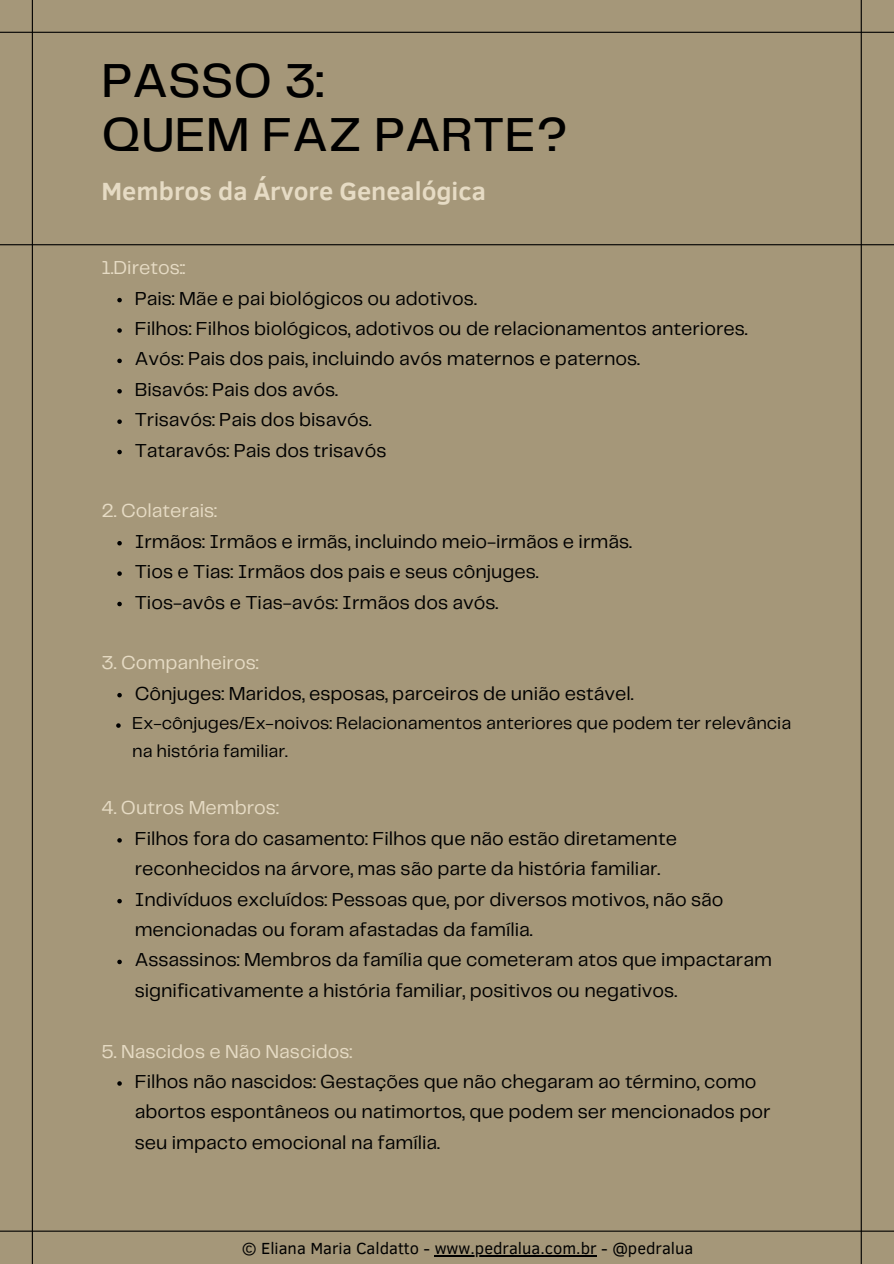
<style>
.page{position:relative;width:894px;height:1264px;background:#fff}
.page>*{position:absolute;margin:0;border:0;box-sizing:border-box;transform-origin:0 0}
.t1{font:500 49.5px/54px "Telegraf";color:#000}
.t2{font:700 25.5px "Clear Sans";color:#e6dbc4}
.t3{font:19.5px/30.3px "Telegraf";color:#000}
.t4{font:19.5px "Telegraf";color:#e6dbc4}
.t5{font:18px/28.2px "Telegraf";color:#000}
.t6{font:16.5px "Clear Sans";color:#000}
</style>
<div class="page">
<div style="left:0;top:0;width:893px;height:1263px;background:#a59779"></div>
<hr style="left:0;top:32px;width:893px;height:1px;background:#000">
<hr style="left:0;top:244px;width:893px;height:1px;background:#000">
<hr style="left:32px;top:0;width:1px;height:1263px;background:#000">
<hr style="left:860px;top:0;width:1px;height:1263px;background:#000">
<hr style="left:0;top:1230px;width:893px;height:1px;background:#000">
<svg style="left:117px;top:298px;width:5px;height:4px"></svg>
<svg style="left:117px;top:328px;width:5px;height:5px"></svg>
<svg style="left:117px;top:358px;width:5px;height:5px"></svg>
<svg style="left:117px;top:389px;width:5px;height:4px"></svg>
<svg style="left:117px;top:419px;width:5px;height:5px"></svg>
<svg style="left:117px;top:450px;width:5px;height:4px"></svg>
<svg style="left:117px;top:541px;width:5px;height:4px"></svg>
<svg style="left:117px;top:571px;width:5px;height:5px"></svg>
<svg style="left:117px;top:601px;width:5px;height:5px"></svg>
<svg style="left:117px;top:693px;width:5px;height:4px"></svg>
<svg style="left:116px;top:723px;width:5px;height:4px"></svg>
<svg style="left:117px;top:838px;width:5px;height:4px"></svg>
<svg style="left:117px;top:898px;width:5px;height:5px"></svg>
<svg style="left:117px;top:959px;width:5px;height:5px"></svg>
<svg style="left:117px;top:1081px;width:5px;height:4px"></svg>
<hr style="left:434px;top:1254px;width:162px;height:2px;background:#000">
<h1 class="t1" style="left:101px;top:56px;width:468px">PASSO 3:<br>QUEM FAZ PARTE?</h1>
<h2 class="t2" style="left:101px;top:173px;width:386px">Membros da Árvore Genealógica</h2>
<h3 class="t4" style="left:101px;top:259px;width:85px">1.Diretos::</h3>
<p class="t3" style="left:135px;top:284px;width:343px">Pais: Mãe e pai biológicos ou adotivos.</p>
<p class="t3" style="left:135px;top:314px;width:614px">Filhos: Filhos biológicos, adotivos ou de relacionamentos anteriores.</p>
<p class="t3" style="left:135px;top:345px;width:506px">Avós: Pais dos pais, incluindo avós maternos e paternos.</p>
<p class="t3" style="left:135px;top:375px;width:205px">Bisavós: Pais dos avós.</p>
<p class="t3" style="left:135px;top:405px;width:238px">Trisavós: Pais dos bisavós.</p>
<p class="t3" style="left:135px;top:436px;width:253px">Tataravós: Pais dos trisavós</p>
<h3 class="t4" style="left:101px;top:502px;width:117px">2. Colaterais:</h3>
<p class="t3" style="left:135px;top:527px;width:498px">Irmãos: Irmãos e irmãs, incluindo meio-irmãos e irmãs.</p>
<p class="t3" style="left:135px;top:557px;width:405px">Tios e Tias: Irmãos dos pais e seus cônjuges.</p>
<p class="t3" style="left:135px;top:588px;width:365px">Tios-avôs e Tias-avós: Irmãos dos avós.</p>
<h3 class="t4" style="left:101px;top:654px;width:159px">3. Companheiros:</h3>
<p class="t3" style="left:135px;top:679px;width:500px">Cônjuges: Maridos, esposas, parceiros de união estável.</p>
<p class="t5" style="left:132px;top:709px;width:660px">Ex-cônjuges/Ex-noivos: Relacionamentos anteriores que podem ter relevância na história familiar.</p>
<h3 class="t4" style="left:101px;top:799px;width:179px">4. Outros Membros:</h3>
<p class="t3" style="left:135px;top:824px;width:543px">Filhos fora do casamento: Filhos que não estão diretamente reconhecidos na árvore, mas são parte da história familiar.</p>
<p class="t3" style="left:135px;top:885px;width:590px">Indivíduos excluídos: Pessoas que, por diversos motivos, não são mencionadas ou foram afastadas da família.</p>
<p class="t3" style="left:135px;top:945px;width:638px">Assassinos: Membros da família que cometeram atos que impactaram significativamente a história familiar, positivos ou negativos.</p>
<h3 class="t4" style="left:101px;top:1042px;width:252px">5. Nascidos e Não Nascidos:</h3>
<p class="t3" style="left:135px;top:1067px;width:637px">Filhos não nascidos: Gestações que não chegaram ao término, como abortos espontâneos ou natimortos, que podem ser mencionados por seu impacto emocional na família.</p>
<p class="t6" style="left:242px;top:1236px;width:453px">© Eliana Maria Caldatto - www.pedralua.com.br - @pedralua</p>
</div>
